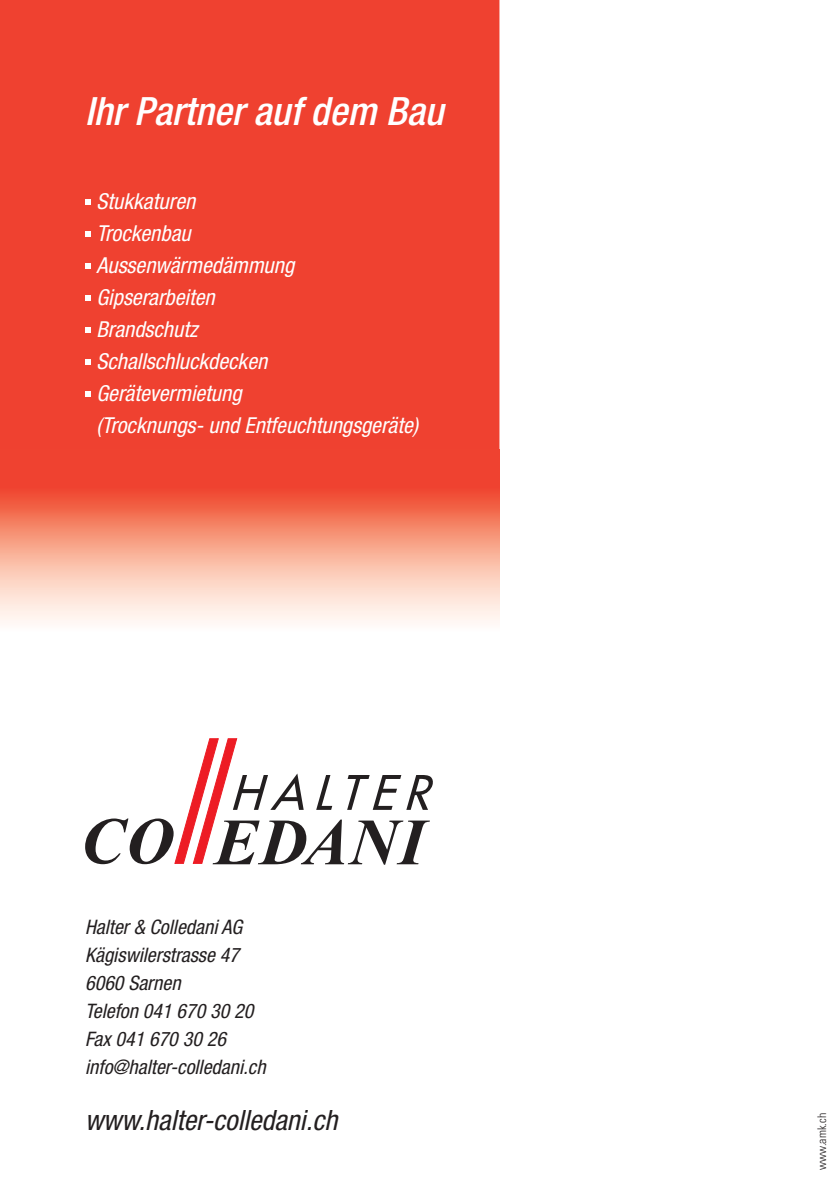
<style>
.page{position:relative;width:840px;height:1191px;background:#fff}
.page>*{position:absolute;margin:0;border:0;box-sizing:border-box;transform-origin:0 0}
.t1{font:italic 500 condensed 39px "Helvetica Neue";color:#fff}
.t2{font:italic condensed 28px "Helvetica Neue";color:#231f20}
.t3{font:italic condensed 22px/32px "Helvetica Neue";color:#fff}
.t4{font:italic condensed 20px/28px "Helvetica Neue";color:#231f20}
.t5{font:300 condensed 12px "Univers";color:#231f20}
</style>
<div class="page">
<div style="left:0;top:0;width:499px;height:449px;background:#ef4130"></div>
<img style="left:0;top:449px;width:499px;height:174px">
<svg style="left:85px;top:199px;width:6px;height:6px"></svg>
<svg style="left:85px;top:231px;width:6px;height:6px"></svg>
<svg style="left:85px;top:263px;width:6px;height:6px"></svg>
<svg style="left:85px;top:295px;width:6px;height:6px"></svg>
<svg style="left:85px;top:327px;width:6px;height:6px"></svg>
<svg style="left:85px;top:359px;width:6px;height:6px"></svg>
<svg style="left:85px;top:391px;width:6px;height:6px"></svg>
<svg style="left:85px;top:738px;width:347px;height:126px"></svg>
<h1 class="t1" style="left:85px;top:97px;width:360px">Ihr Partner auf dem Bau</h1>
<p class="t3" style="left:96px;top:187px;width:323px">Stukkaturen<br>Trockenbau<br>Aussenwärmedämmung<br>Gipserarbeiten<br>Brandschutz<br>Schallschluckdecken<br>Gerätevermietung<br>(Trocknungs- und Entfeuchtungsgeräte)</p>
<p class="t4" style="left:85px;top:914px;width:182px">Halter &amp; Colledani AG<br>Kägiswilerstrasse 47<br>6060 Sarnen<br>Telefon 041 670 30 20<br>Fax 041 670 30 26 info@halter-colledani.ch</p>
<p class="t2" style="left:85px;top:1110px;width:253px">www.halter-colledani.ch</p>
<p class="t5" style="left:817px;top:1169px;width:58px;rotate:-90deg">www.amk.ch</p>
</div>
